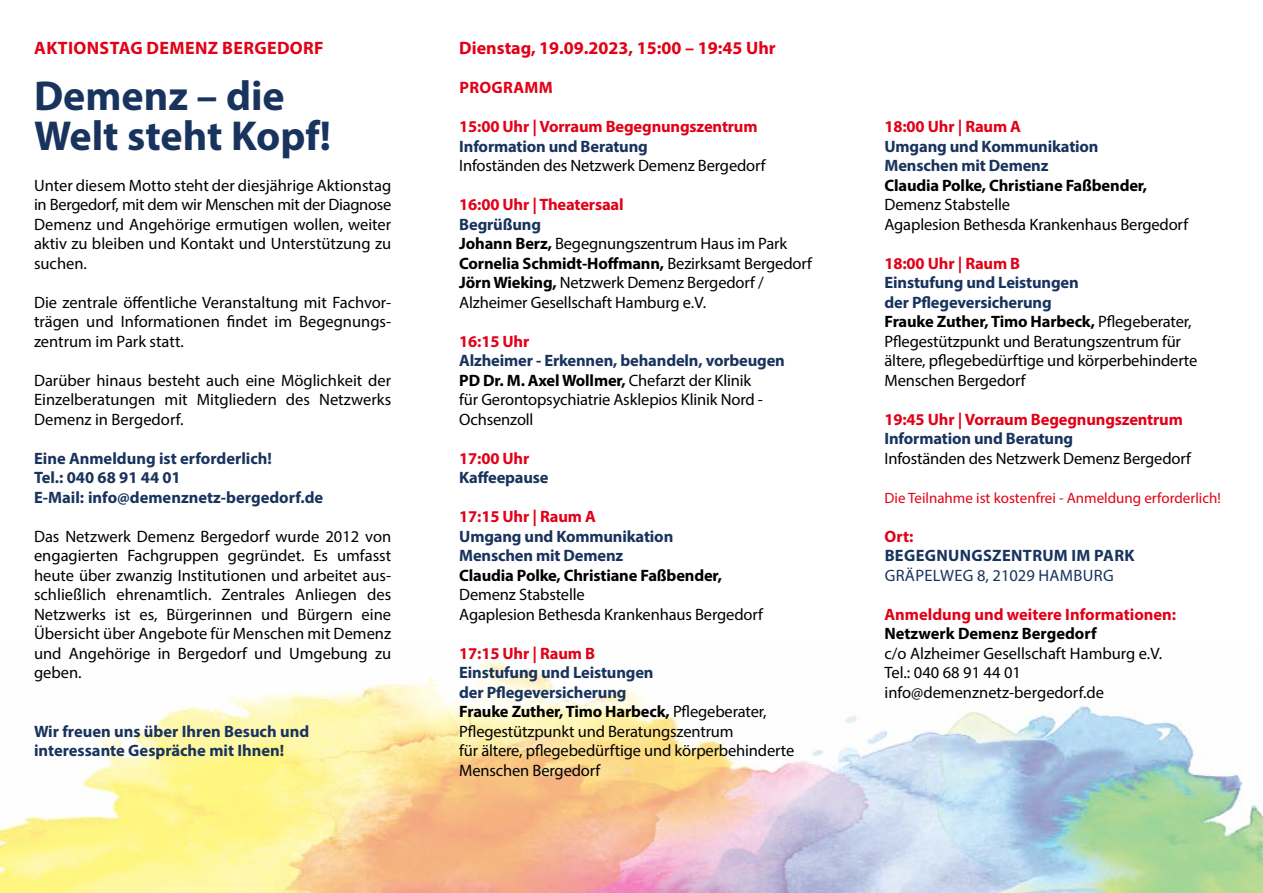
<style>
.page{position:relative;width:1263px;height:893px;background:#fff}
.page>*{position:absolute;margin:0;border:0;box-sizing:border-box;transform-origin:0 0}
.t1{font:700 42px/40.5px "Myriad Pro";color:#18335e}
.t2{font:700 18px "Myriad Pro";letter-spacing:.01em;color:#e20017}
.t3{font:16.5px/19.5px "Myriad Pro";letter-spacing:-.01em;color:#000}
.t4{font:700 16.5px/19.5px "Myriad Pro";letter-spacing:-.005em;color:#18335e}
.t5{font:700 16.5px "Myriad Pro";letter-spacing:-.01em;color:#e20017}
.t6{font:700 16.5px "Myriad Pro";letter-spacing:-.01em;color:#000}
.t7{font:700 16.5px "Myriad Pro";letter-spacing:.02em;color:#18335e}
.t8{font:16.5px "Myriad Pro";letter-spacing:.02em;color:#18335e}
.t9{font:700 16.5px "Myriad Pro";letter-spacing:.02em;color:#e20017}
.t10{font:15px "Myriad Pro";color:#e20017}
.s1{font-weight:700;color:#18335e}
.s2{font-weight:700}
</style>
<div class="page">
<img style="left:0;top:661px;width:1263px;height:232px">
<p class="t2" style="left:34px;top:36px;width:291px">AKTIONSTAG DEMENZ BERGEDORF</p>
<h1 class="t1" style="left:34px;top:74px;width:299px">Demenz – die<br>Welt steht Kopf!</h1>
<p class="t3" style="left:34px;top:175px;width:359px;text-align:justify">Unter diesem Motto steht der diesjährige Aktionstag in Bergedorf, mit dem wir Menschen mit der Diagnose Demenz und Angehörige ermutigen wollen, weiter aktiv zu bleiben und Kontakt und Unterstützung zu suchen.</p>
<p class="t3" style="left:34px;top:292px;width:359px;text-align:justify">Die zentrale öffentliche Veranstaltung mit Fachvor&shy;trägen und Informationen findet im Begegnungs&shy;zentrum im Park statt.</p>
<p class="t3" style="left:34px;top:370px;width:359px;text-align:justify">Darüber hinaus besteht auch eine Möglichkeit der Einzelberatungen mit Mitgliedern des Netzwerks Demenz in Bergedorf.</p>
<p class="t4" style="left:34px;top:448px;width:291px">Eine Anmeldung ist erforderlich!<br>Tel.: 040 68 91 44 01<br>E-Mail: info@demenznetz-bergedorf.de</p>
<p class="t3" style="left:34px;top:526px;width:359px;text-align:justify">Das Netzwerk Demenz Bergedorf wurde 2012 von engagierten Fachgruppen gegründet. Es umfasst heute über zwanzig Institutionen und arbeitet aus&shy;schließlich ehrenamtlich. Zentrales Anliegen des Netzwerks ist es, Bürgerinnen und Bürgern eine Übersicht über Angebote für Menschen mit Demenz und Angehörige in Bergedorf und Umgebung zu geben.</p>
<p class="t4" style="left:34px;top:721px;width:277px">Wir freuen uns über Ihren Besuch und interessante Gespräche mit Ihnen!</p>
<p class="t2" style="left:459px;top:36px;width:318px">Dienstag, 19.09.2023, 15:00 – 19:45 Uhr</p>
<p class="t9" style="left:459px;top:77px;width:95px">PROGRAMM</p>
<p class="t5" style="left:459px;top:116px;width:300px">15:00 Uhr | Vorraum Begegnungszentrum</p>
<p class="t4" style="left:459px;top:136px;width:190px">Information und Beratung</p>
<p class="t3" style="left:459px;top:155px;width:308px">Infoständen des Netzwerk Demenz Bergedorf</p>
<p class="t5" style="left:459px;top:194px;width:166px">16:00 Uhr | Theatersaal</p>
<p class="t3" style="left:459px;top:214px;width:354px"><span class="s1">Begrüßung<br></span><span class="s2">Johann Berz,</span> Begegnungszentrum Haus im Park <span class="s2">Cornelia Schmidt-Hoffmann,</span> Bezirksamt Bergedorf <span class="s2">Jörn Wieking,</span> Netzwerk Demenz Bergedorf / Alzheimer Gesellschaft Hamburg e.V.</p>
<p class="t5" style="left:459px;top:330px;width:72px">16:15 Uhr</p>
<p class="t3" style="left:459px;top:351px;width:327px"><span class="s1">Alzheimer - Erkennen, behandeln, vorbeugen </span><span class="s2">PD Dr. M. Axel Wollmer,</span> Chefarzt der Klinik<br>für Gerontopsychiatrie Asklepios Klinik Nord - Ochsenzoll</p>
<p class="t5" style="left:459px;top:447px;width:72px">17:00 Uhr</p>
<p class="t4" style="left:459px;top:467px;width:91px">Kaffeepause</p>
<p class="t5" style="left:459px;top:506px;width:138px">17:15 Uhr | Raum A</p>
<p class="t4" style="left:459px;top:526px;width:216px">Umgang und Kommunikation<br>Menschen mit Demenz</p>
<p class="t6" style="left:459px;top:564px;width:264px">Claudia Polke, Christiane Faßbender,</p>
<p class="t3" style="left:459px;top:585px;width:305px">Demenz Stabstelle<br>Agaplesion Bethesda Krankenhaus Bergedorf</p>
<p class="t5" style="left:459px;top:642px;width:137px">17:15 Uhr | Raum B</p>
<p class="t3" style="left:459px;top:663px;width:337px"><span class="s1">Einstufung und Leistungen<br>der Pflegeversicherung<br></span><span class="s2">Frauke Zuther, Timo Harbeck,</span> Pflegeberater, Pflegestützpunkt und Beratungszentrum<br>für ältere, pflegebedürftige und körperbehinderte Menschen Bergedorf</p>
<p class="t5" style="left:884px;top:116px;width:138px">18:00 Uhr | Raum A</p>
<p class="t4" style="left:884px;top:136px;width:216px">Umgang und Kommunikation<br>Menschen mit Demenz</p>
<p class="t6" style="left:884px;top:174px;width:264px">Claudia Polke, Christiane Faßbender,</p>
<p class="t3" style="left:884px;top:195px;width:305px">Demenz Stabstelle<br>Agaplesion Bethesda Krankenhaus Bergedorf</p>
<p class="t5" style="left:884px;top:252px;width:137px">18:00 Uhr | Raum B</p>
<p class="t3" style="left:884px;top:273px;width:314px"><span class="s1">Einstufung und Leistungen<br>der Pflegeversicherung<br></span><span class="s2">Frauke Zuther, Timo Harbeck,</span> Pflegeberater, Pflegestützpunkt und Beratungszentrum für ältere, pflegebedürftige und körperbehinderte Menschen Bergedorf</p>
<p class="t5" style="left:884px;top:408px;width:300px">19:45 Uhr | Vorraum Begegnungszentrum</p>
<p class="t4" style="left:884px;top:428px;width:190px">Information und Beratung</p>
<p class="t3" style="left:884px;top:448px;width:308px">Infoständen des Netzwerk Demenz Bergedorf</p>
<p class="t10" style="left:884px;top:488px;width:338px">Die Teilnahme ist kostenfrei - Anmeldung erforderlich!</p>
<p class="t5" style="left:884px;top:525px;width:30px">Ort:</p>
<p class="t7" style="left:885px;top:545px;width:251px">BEGEGNUNGSZENTRUM IM PARK</p>
<p class="t8" style="left:885px;top:565px;width:231px">GRÄPELWEG 8, 21029 HAMBURG</p>
<p class="t5" style="left:884px;top:603px;width:293px">Anmeldung und weitere Informationen:</p>
<p class="t6" style="left:884px;top:623px;width:214px">Netzwerk Demenz Bergedorf</p>
<p class="t3" style="left:884px;top:643px;width:279px">c/o Alzheimer Gesellschaft Hamburg e.V.<br>Tel.: 040 68 91 44 01 info@demenznetz-bergedorf.de</p>
</div>
